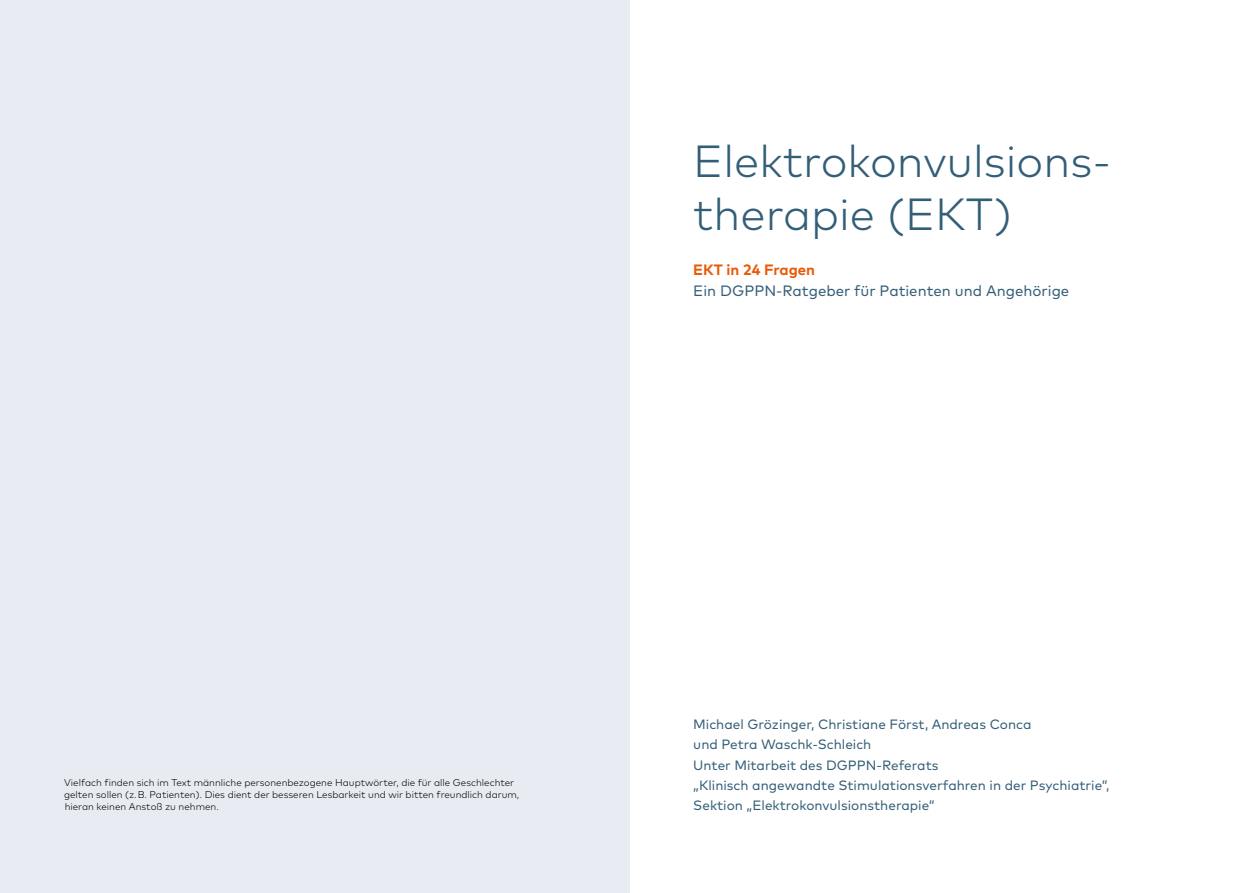
<style>
.page{position:relative;width:1259px;height:893px;background:#fff}
.page>*{position:absolute;margin:0;border:0;box-sizing:border-box;transform-origin:0 0}
.t1{font:300 45px/52.5px "Mark Pro";color:#335e77}
.t2{font:15px "Mark Pro";color:#335e77}
.t3{font:700 15px "Mark Pro";color:#ea5a06}
.t4{font:13.5px/20.2px "Mark Pro";color:#335e77}
.t5{font:300 9.75px/12px "Mark Pro";color:#000}
</style>
<div class="page">
<hr style="left:629px;top:0;width:1px;height:893px;background:#9c9d9d">
<div style="left:0;top:0;width:629px;height:893px;background:#e8ecf2"></div>
<p class="t5" style="left:64px;top:776px;width:457px">Vielfach finden sich im Text männliche personenbezogene Hauptwörter, die für alle Geschlechter gelten sollen (z. B. Patienten). Dies dient der besseren Lesbarkeit und wir bitten freundlich darum, hieran keinen Anstoß zu nehmen.</p>
<h1 class="t1" style="left:693px;top:132px;width:413px">Elektrokonvulsions&shy;therapie (EKT)</h1>
<h2 class="t3" style="left:693px;top:258px;width:123px">EKT in 24 Fragen</h2>
<h2 class="t2" style="left:693px;top:280px;width:377px">Ein DGPPN-Ratgeber für Patienten und Angehörige</h2>
<h3 class="t4" style="left:693px;top:713px;width:418px">Michael Grözinger, Christiane Först, Andreas Conca<br>und Petra Waschk-Schleich<br>Unter Mitarbeit des DGPPN-Referats<br>„Klinisch angewandte Stimulationsverfahren in der Psychiatrie“, Sektion „Elektrokonvulsionstherapie“</h3>
</div>
